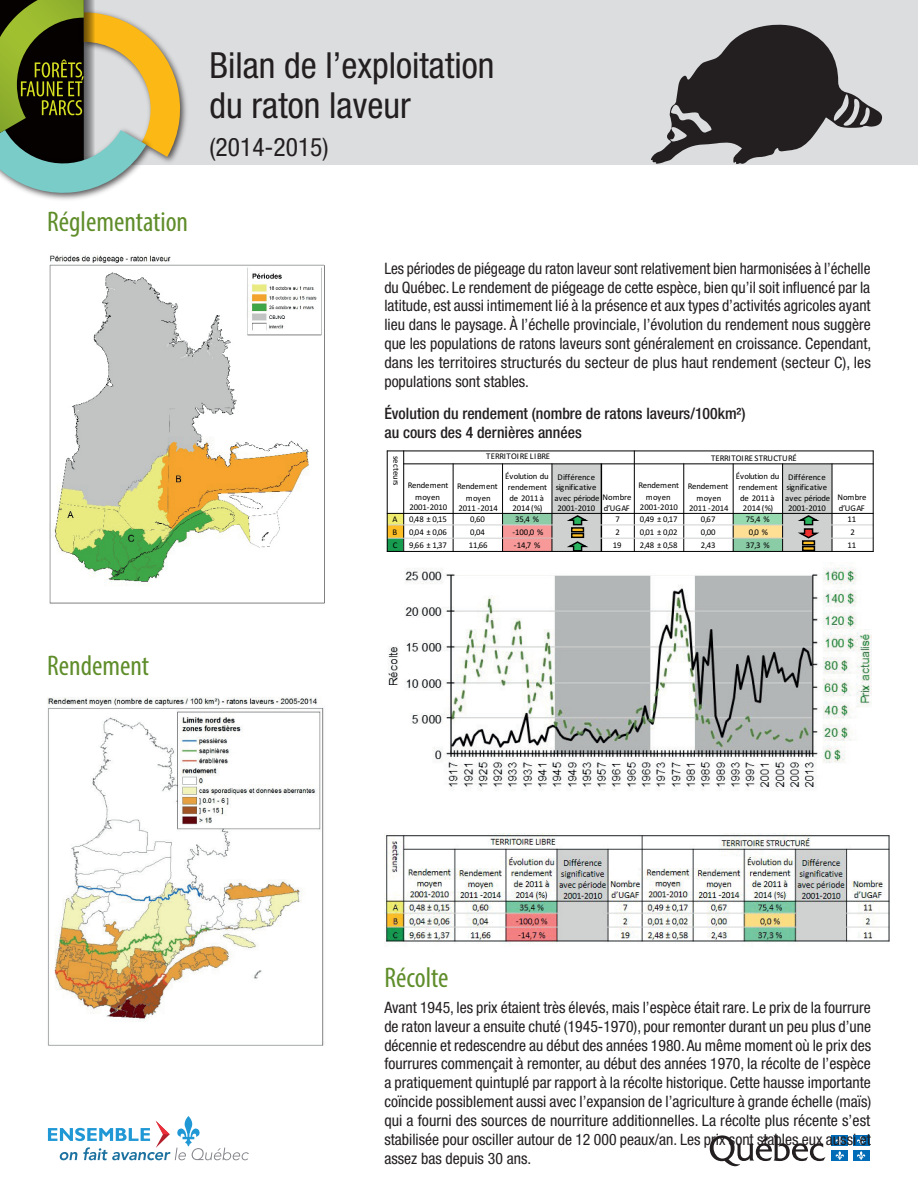
<style>
.page{position:relative;width:918px;height:1188px;background:#fff}
.page>*{position:absolute;margin:0;border:0;box-sizing:border-box;transform-origin:0 0}
.t1{font:condensed 36px/40.5px "Helvetica Neue LT Std";color:#231f20}
.t2{font:condensed 28.5px "Myriad Pro";color:#5f8d2a}
.t3{font:condensed 25.5px "Helvetica Neue LT Std";color:#231f20}
.t4{font:condensed 15.75px/18.9px "Helvetica Neue LT Std";color:#231f20;text-align:justify}
.t5{font:500 condensed 15.75px/18.9px "Helvetica Neue LT Std";color:#231f20}
.t6{font:8.7px/10.2px "Calibri";letter-spacing:-.005em;color:#000001;text-align:center}
.t7{font:8.7px/11.6px "Calibri";letter-spacing:-.025em;color:#000001;text-align:center}
.t8{font:8.7px "Calibri";letter-spacing:.015em;color:#000001}
</style>
<div class="page">
<div style="left:0;top:0;width:918px;height:164px;background:#dcdddf"></div>
<img style="left:181px;top:80px;width:9px;height:85px">
<svg style="left:0;top:0;width:181px;height:194px"></svg>
<svg style="left:710px;top:1135px;width:115px;height:32px"></svg>
<div style="left:832px;top:1135px;width:16px;height:11px;background:#006bb6"></div>
<svg style="left:835px;top:1136px;width:9px;height:9px"></svg>
<div style="left:853px;top:1135px;width:16px;height:11px;background:#006bb6"></div>
<svg style="left:857px;top:1136px;width:9px;height:9px"></svg>
<div style="left:832px;top:1150px;width:16px;height:11px;background:#006bb6"></div>
<svg style="left:835px;top:1151px;width:9px;height:9px"></svg>
<div style="left:853px;top:1150px;width:16px;height:11px;background:#006bb6"></div>
<svg style="left:857px;top:1151px;width:9px;height:9px"></svg>
<svg style="left:48px;top:1116px;width:201px;height:44px"></svg>
<img style="left:384px;top:834px;width:506px;height:110px">
<svg style="left:651px;top:24px;width:231px;height:140px"></svg>
<img style="left:49px;top:255px;width:276px;height:349px">
<img style="left:47px;top:697px;width:277px;height:349px">
<img style="left:388px;top:567px;width:484px;height:223px">
<div style="left:552px;top:464px;width:49px;height:49px;background:#cfd1d0"></div>
<div style="left:783px;top:464px;width:49px;height:49px;background:#cfd1d0"></div>
<div style="left:387px;top:513px;width:17px;height:12px;background:#f0ed6e"></div>
<div style="left:503px;top:513px;width:49px;height:12px;background:#8ccda8"></div>
<div style="left:552px;top:513px;width:49px;height:12px;background:#cfd1d0"></div>
<div style="left:733px;top:513px;width:50px;height:12px;background:#97dab0"></div>
<div style="left:783px;top:513px;width:49px;height:12px;background:#cfd1d0"></div>
<div style="left:387px;top:525px;width:17px;height:13px;background:#fdbe26"></div>
<div style="left:503px;top:525px;width:49px;height:13px;background:#f69998"></div>
<div style="left:552px;top:525px;width:49px;height:13px;background:#cfd1d0"></div>
<div style="left:733px;top:525px;width:50px;height:13px;background:#fedf94"></div>
<div style="left:783px;top:525px;width:49px;height:13px;background:#cfd1d0"></div>
<div style="left:387px;top:538px;width:17px;height:13px;background:#169b4f"></div>
<div style="left:503px;top:538px;width:49px;height:13px;background:#f69998"></div>
<div style="left:552px;top:538px;width:49px;height:13px;background:#cfd1d0"></div>
<div style="left:733px;top:538px;width:50px;height:13px;background:#8acca6"></div>
<div style="left:783px;top:538px;width:49px;height:13px;background:#cfd1d0"></div>
<hr style="left:403px;top:451px;width:1px;height:101px;background:#000001">
<hr style="left:453px;top:463px;width:1px;height:75px;background:#000001">
<svg style="left:453px;top:539px;width:1px;height:12px"></svg>
<hr style="left:502px;top:463px;width:1px;height:89px;background:#000001">
<hr style="left:552px;top:463px;width:1px;height:89px;background:#000001">
<hr style="left:601px;top:463px;width:1px;height:89px;background:#000001">
<hr style="left:634px;top:464px;width:1px;height:88px;background:#000001">
<hr style="left:683px;top:463px;width:1px;height:89px;background:#000001">
<hr style="left:733px;top:463px;width:1px;height:89px;background:#000001">
<hr style="left:782px;top:463px;width:1px;height:89px;background:#000001">
<hr style="left:832px;top:463px;width:1px;height:89px;background:#000001">
<hr style="left:403px;top:463px;width:471px;height:1px;background:#000001">
<hr style="left:387px;top:513px;width:487px;height:1px;background:#000001">
<hr style="left:387px;top:525px;width:487px;height:1px;background:#cfd1d0">
<hr style="left:387px;top:538px;width:487px;height:1px;background:#cfd1d0">
<hr style="left:387px;top:451px;width:1px;height:101px;background:#000001">
<hr style="left:873px;top:451px;width:1px;height:101px;background:#000001">
<hr style="left:387px;top:451px;width:487px;height:1px;background:#000001">
<hr style="left:387px;top:551px;width:487px;height:1px;background:#000001">
<hr style="left:572px;top:528px;width:11px;height:4px;background:#fdbe26">
<div style="left:571px;top:527px;width:13px;height:5px;border:1px solid #000001"></div>
<div style="left:571px;top:533px;width:13px;height:5px;border:1px solid #000001"></div>
<svg style="left:568px;top:515px;width:20px;height:11px"></svg>
<hr style="left:803px;top:541px;width:11px;height:4px;background:#fdbe26">
<div style="left:802px;top:540px;width:13px;height:5px;border:1px solid #000001"></div>
<div style="left:802px;top:546px;width:13px;height:5px;border:1px solid #000001"></div>
<svg style="left:799px;top:515px;width:20px;height:24px"></svg>
<svg style="left:568px;top:534px;width:23px;height:17px"></svg>
<h2 class="t2" style="left:47px;top:204px;width:142px">Réglementation</h2>
<h1 class="t1" style="left:210px;top:44px;width:286px">Bilan de l’exploitation du raton laveur</h1>
<h3 class="t3" style="left:210px;top:132px;width:121px">(2014-2015)</h3>
<p class="t4" style="left:384px;top:259px;width:488px">Les périodes de piégeage du raton laveur sont relativement bien harmonisées à l’échelle du Québec. Le rendement de piégeage de cette espèce, bien qu’il soit influencé par la latitude, est aussi intimement lié à la présence et aux types d’activités agricoles ayant lieu dans le paysage. À l’échelle provinciale, l’évolution du rendement nous suggère que les populations de ratons laveurs sont généralement en croissance. Cependant, dans les territoires structurés du secteur de plus haut rendement (secteur C), les populations sont stables.</p>
<p class="t5" style="left:384px;top:404px;width:363px">Évolution du rendement (nombre de ratons laveurs/100km²) au cours des 4 dernières années</p>
<p class="t6" style="left:402px;top:456px;width:31px;rotate:90deg">secteurs</p>
<p class="t6" style="left:408px;top:479px;width:42px;line-height:11.6px">Rendement moyen</p>
<p class="t6" style="left:409px;top:502px;width:39px">2001-2010</p>
<p class="t6" style="left:486px;top:451px;width:65px">TERRITOIRE LIBRE</p>
<p class="t8" style="left:711px;top:452px;width:87px">TERRITOIRE STRUCTURÉ</p>
<p class="t6" style="left:457px;top:480px;width:42px;line-height:11.6px">Rendement moyen</p>
<p class="t6" style="left:459px;top:503px;width:41px">2011 -2014</p>
<p class="t7" style="left:505px;top:470px;width:45px">Évolution du rendement</p>
<p class="t6" style="left:509px;top:492px;width:36px">de 2011 à<br>2014 (%)</p>
<p class="t6" style="left:555px;top:472px;width:47px">Différence significative avec période<br>2001-2010</p>
<p class="t6" style="left:603px;top:491px;width:31px;line-height:11.6px;text-align:left">Nombre d’UGAF</p>
<p class="t6" style="left:639px;top:479px;width:42px;line-height:11.6px">Rendement moyen</p>
<p class="t6" style="left:640px;top:502px;width:39px">2001-2010</p>
<p class="t6" style="left:688px;top:480px;width:42px;line-height:11.6px">Rendement moyen</p>
<p class="t6" style="left:689px;top:503px;width:41px">2011 -2014</p>
<p class="t7" style="left:736px;top:470px;width:45px">Évolution du rendement</p>
<p class="t6" style="left:740px;top:492px;width:36px">de 2011 à<br>2014 (%)</p>
<p class="t6" style="left:785px;top:472px;width:47px">Différence significative avec période<br>2001-2010</p>
<p class="t6" style="left:837px;top:491px;width:31px;line-height:11.6px;text-align:left">Nombre d’UGAF</p>
<p class="t6" style="left:393px;top:513px;width:7px">A</p>
<p class="t6" style="left:409px;top:513px;width:39px">0,48 ± 0,15</p>
<p class="t6" style="left:470px;top:513px;width:16px">0,60</p>
<p class="t6" style="left:515px;top:513px;width:25px">35,4 %</p>
<p class="t6" style="left:616px;top:513px;width:6px">7</p>
<p class="t6" style="left:640px;top:513px;width:39px">0,49 ± 0,17</p>
<p class="t6" style="left:701px;top:513px;width:16px">0,67</p>
<p class="t6" style="left:746px;top:513px;width:25px">75,4 %</p>
<p class="t6" style="left:848px;top:513px;width:10px">11</p>
<p class="t6" style="left:393px;top:527px;width:6px">B</p>
<p class="t6" style="left:409px;top:527px;width:39px">0,04 ± 0,06</p>
<p class="t6" style="left:470px;top:527px;width:16px">0,04</p>
<p class="t6" style="left:512px;top:527px;width:32px">-100,0 %</p>
<p class="t6" style="left:616px;top:527px;width:6px">2</p>
<p class="t6" style="left:640px;top:527px;width:39px">0,01 ± 0,02</p>
<p class="t6" style="left:701px;top:527px;width:16px">0,00</p>
<p class="t6" style="left:749px;top:527px;width:21px">0,0 %</p>
<p class="t6" style="left:851px;top:527px;width:6px">2</p>
<p class="t6" style="left:393px;top:540px;width:6px">C</p>
<p class="t6" style="left:409px;top:540px;width:39px">9,66 ± 1,37</p>
<p class="t6" style="left:469px;top:540px;width:20px">11,66</p>
<p class="t6" style="left:514px;top:540px;width:28px">-14,7 %</p>
<p class="t6" style="left:613px;top:540px;width:10px">19</p>
<p class="t6" style="left:640px;top:540px;width:39px">2,48 ± 0,58</p>
<p class="t6" style="left:701px;top:540px;width:16px">2,43</p>
<p class="t6" style="left:746px;top:540px;width:25px">37,3 %</p>
<p class="t6" style="left:848px;top:540px;width:10px">11</p>
<h2 class="t2" style="left:47px;top:648px;width:103px">Rendement</h2>
<h2 class="t2" style="left:384px;top:960px;width:66px">Récolte</h2>
<p class="t4" style="left:384px;top:998px;width:488px">Avant 1945, les prix étaient très élevés, mais l’espèce était rare. Le prix de la fourrure de raton laveur a ensuite chuté (1945-1970), pour remonter durant un peu plus d’une décennie et redescendre au début des années 1980. Au même moment où le prix des fourrures commençait à remonter, au début des années 1970, la récolte de l’espèce a pratiquement quintuplé par rapport à la récolte historique. Cette hausse importante coïncide possiblement aussi avec l’expansion de l’agriculture à grande échelle (maïs) qui a fourni des sources de nourriture additionnelles. La récolte plus récente s’est stabilisée pour osciller autour de 12 000 peaux/an. Les prix sont stables eux aussi et assez bas depuis 30 ans.</p>
</div>
